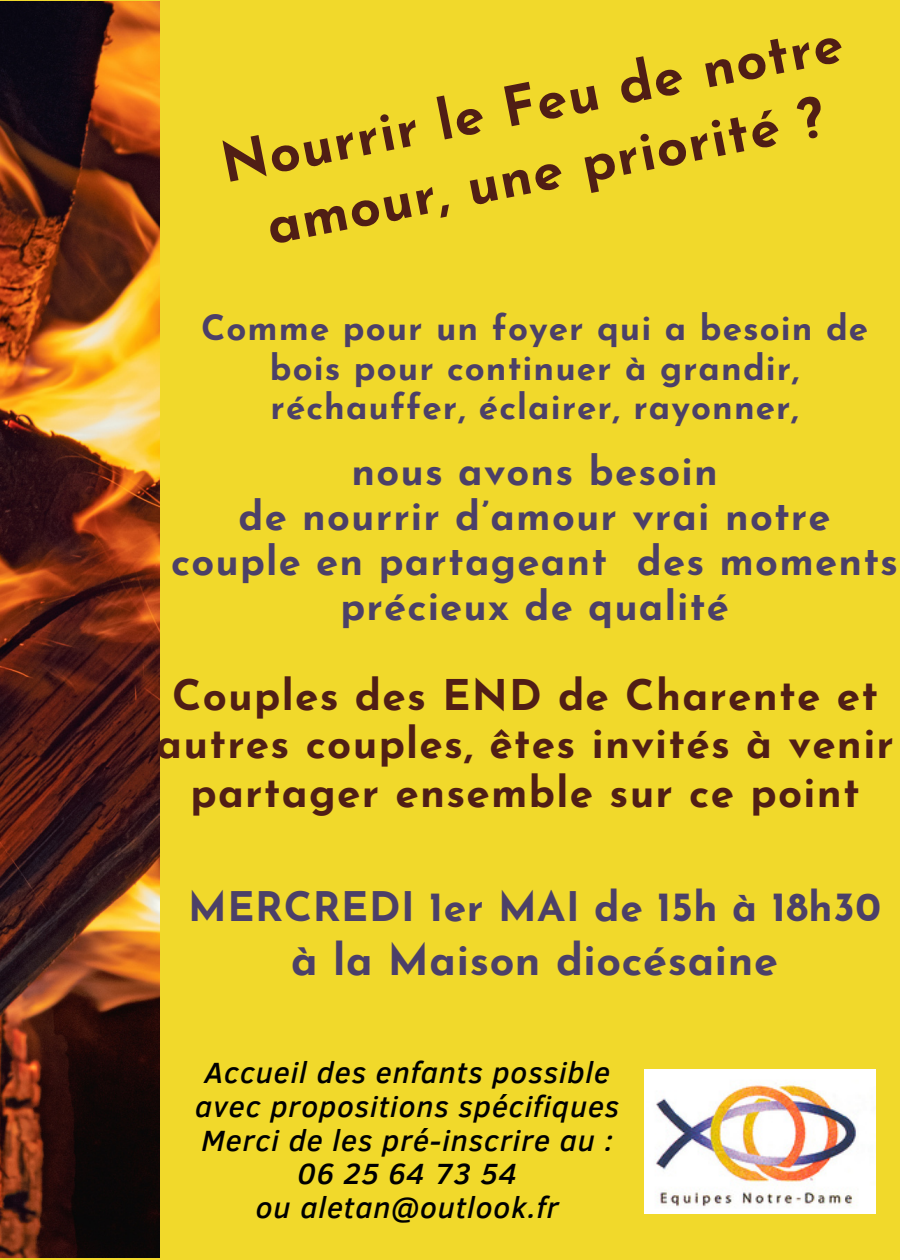
<style>
.page{position:relative;width:900px;height:1260px;background:#f1d92b}
.page>*{position:absolute;margin:0;border:0;box-sizing:border-box;transform-origin:0 0}
.t1{font:700 54.75px/69.2px "Josefin Sans";color:#501e15;text-align:center}
.t2{font:700 43.25px "Josefin Sans";letter-spacing:.015em;color:#4c4068}
.t3{font:700 42.25px/48.8px "Josefin Sans";letter-spacing:.03em;color:#501e15;text-align:center}
.t4{font:700 40.75px "Josefin Sans";letter-spacing:.015em;color:#4c4068}
.t5{font:700 40px/45px "Josefin Sans";letter-spacing:.03em;color:#4c4068;text-align:center}
.t6{font:700 35px/39.5px "Josefin Sans";letter-spacing:.03em;color:#4c4068;text-align:center}
.t7{font:italic 500 30px "Clear Sans";letter-spacing:.03em;color:#000}
</style>
<div class="page">
<img style="left:0;top:2px;width:160px;height:1256px">
<img style="left:645px;top:1069px;width:230px;height:144px">
<h1 class="t1" style="left:216px;top:135px;width:634px;rotate:-11deg">Nourrir le Feu de notre amour, une priorité ?</h1>
<h2 class="t6" style="left:201px;top:312px;width:669px">Comme pour un foyer qui a besoin de bois pour continuer à grandir, réchauffer, éclairer, rayonner,</h2>
<h2 class="t5" style="left:171px;top:452px;width:729px">nous avons besoin<br>de nourrir d’amour vrai notre couple en partageant des moments précieux de qualité</h2>
<p class="t3" style="left:156px;top:675px;width:739px">Couples des END de Charente et autres couples, êtes invités à venir partager ensemble sur ce point</p>
<h2 class="t4" style="left:188px;top:890px;width:694px">MERCREDI 1er MAI de 15h à 18h30</h2>
<h2 class="t2" style="left:291px;top:943px;width:488px">à la Maison diocésaine</h2>
<p class="t7" style="left:204px;top:1051px;width:407px">Accueil des enfants possible</p>
<p class="t7" style="left:195px;top:1085px;width:426px">avec propositions spécifiques</p>
<p class="t7" style="left:202px;top:1118px;width:413px">Merci de les pré-inscrire au :</p>
<p class="t7" style="left:298px;top:1152px;width:221px">06 25 64 73 54</p>
<p class="t7" style="left:256px;top:1186px;width:304px">ou aletan@outlook.fr</p>
</div>
